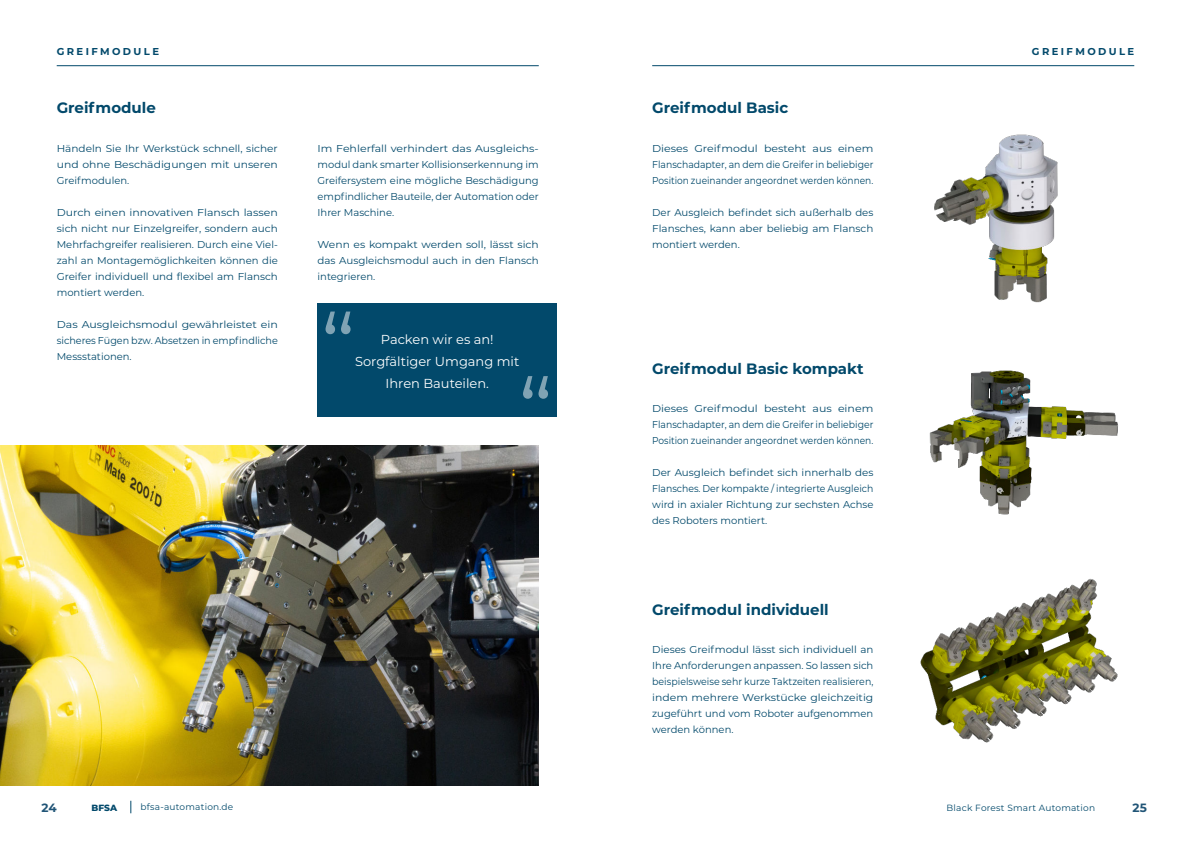
<style>
.page{position:relative;width:1191px;height:842px;background:#fff}
.page>*{position:absolute;margin:0;border:0;box-sizing:border-box;transform-origin:0 0}
.t1{font:700 15px "Montserrat";color:#02496b}
.t2{font:13px/22px "Montserrat";color:#fff;text-align:center}
.t3{font:700 12px "Montserrat";color:#215577}
.t4{font:10px/16px "Montserrat";color:#02496b;text-align:justify;scale:1.1 1}
.t5{font:10px/16px "Montserrat";color:#02496b;text-align:justify}
.t6{font:10px/16px "Montserrat";color:#02496b;text-align:justify;scale:1.05 1}
.t7{font:10px/16px "Montserrat";color:#02496b;text-align:justify;scale:1.07 1}
.t8{font:700 10px "Montserrat";letter-spacing:.24em;color:#02496b}
.t9{font:9px "Montserrat";letter-spacing:.025em;color:#02496b}
.t10{font:800 9px "Montserrat";color:#02496b}
</style>
<div class="page">
<svg style="left:131px;top:801px;width:1px;height:12px"></svg>
<img style="left:0;top:445px;width:539px;height:340px">
<img style="left:920px;top:578px;width:198px;height:165px">
<img style="left:934px;top:134px;width:124px;height:169px">
<img style="left:929px;top:370px;width:190px;height:145px">
<hr style="left:652px;top:65px;width:482px;height:1px;background:#02496b">
<hr style="left:57px;top:65px;width:482px;height:1px;background:#02496b">
<div style="left:317px;top:303px;width:240px;height:113px;background:#02496b"></div>
<svg style="left:325px;top:312px;width:25px;height:22px"></svg>
<svg style="left:523px;top:376px;width:25px;height:23px"></svg>
<p class="t8" style="left:57px;top:46px;width:104px">GREIFMODULE</p>
<h1 class="t1" style="left:57px;top:100px;width:101px">Greifmodule</h1>
<p class="t6" style="left:57px;top:140px;width:212px">Händeln Sie Ihr Werkstück schnell, sicher und ohne Beschädigungen mit unseren Greifmodulen.</p>
<p class="t4" style="left:57px;top:204px;width:202px">Durch einen innovativen Flansch lassen sich nicht nur Einzelgreifer, sondern auch Mehrfachgreifer realisieren. Durch eine Viel&shy;zahl an Montagemöglichkeiten können die Greifer individuell und flexibel am Flansch montiert werden.</p>
<p class="t4" style="left:57px;top:316px;width:202px">Das Ausgleichsmodul gewährleistet ein sicheres Fügen bzw. Absetzen in empfindliche Messstationen.</p>
<p class="t4" style="left:317px;top:140px;width:203px">Im Fehlerfall verhindert das Ausgleichs&shy;modul dank smarter Kollisionserkennung im Greifersystem eine mögliche Beschädigung empfindlicher Bauteile, der Automation oder Ihrer Maschine.</p>
<p class="t7" style="left:317px;top:236px;width:208px">Wenn es kompakt werden soll, lässt sich das Ausgleichsmodul auch in den Flansch integrieren.</p>
<h2 class="t2" style="left:355px;top:328px;width:166px">Packen wir es an!<br>Sorgfältiger Umgang mit<br>Ihren Bauteilen.</h2>
<h1 class="t1" style="left:652px;top:100px;width:138px">Greifmodul Basic</h1>
<p class="t4" style="left:652px;top:140px;width:203px">Dieses Greifmodul besteht aus einem Flanschadapter, an dem die Greifer in beliebiger Position zueinander angeordnet werden können.</p>
<p class="t5" style="left:652px;top:204px;width:223px">Der Ausgleich befindet sich außerhalb des Flansches, kann aber beliebig am Flansch montiert werden.</p>
<h1 class="t1" style="left:652px;top:361px;width:213px">Greifmodul Basic kompakt</h1>
<p class="t4" style="left:652px;top:401px;width:203px">Dieses Greifmodul besteht aus einem Flanschadapter, an dem die Greifer in beliebiger Position zueinander angeordnet werden können.</p>
<p class="t5" style="left:652px;top:465px;width:223px">Der Ausgleich befindet sich innerhalb des Flansches. Der kompakte / integrierte Ausgleich wird in axialer Richtung zur sechsten Achse des Roboters montiert.</p>
<h1 class="t1" style="left:652px;top:601px;width:178px">Greifmodul individuell</h1>
<p class="t5" style="left:652px;top:642px;width:223px">Dieses Greifmodul lässt sich individuell an Ihre Anforderungen anpassen. So lassen sich beispielsweise sehr kurze Taktzeiten realisieren, indem mehrere Werkstücke gleichzeitig zugeführt und vom Roboter aufgenommen werden können.</p>
<p class="t8" style="left:1032px;top:46px;width:104px">GREIFMODULE</p>
<p class="t3" style="left:41px;top:801px;width:17px">24</p>
<p class="t10" style="left:92px;top:802px;width:27px">BFSA</p>
<p class="t9" style="left:141px;top:802px;width:94px">bfsa-automation.de</p>
<p class="t9" style="left:946px;top:803px;width:150px">Black Forest Smart Automation</p>
<p class="t3" style="left:1132px;top:801px;width:16px">25</p>
</div>
